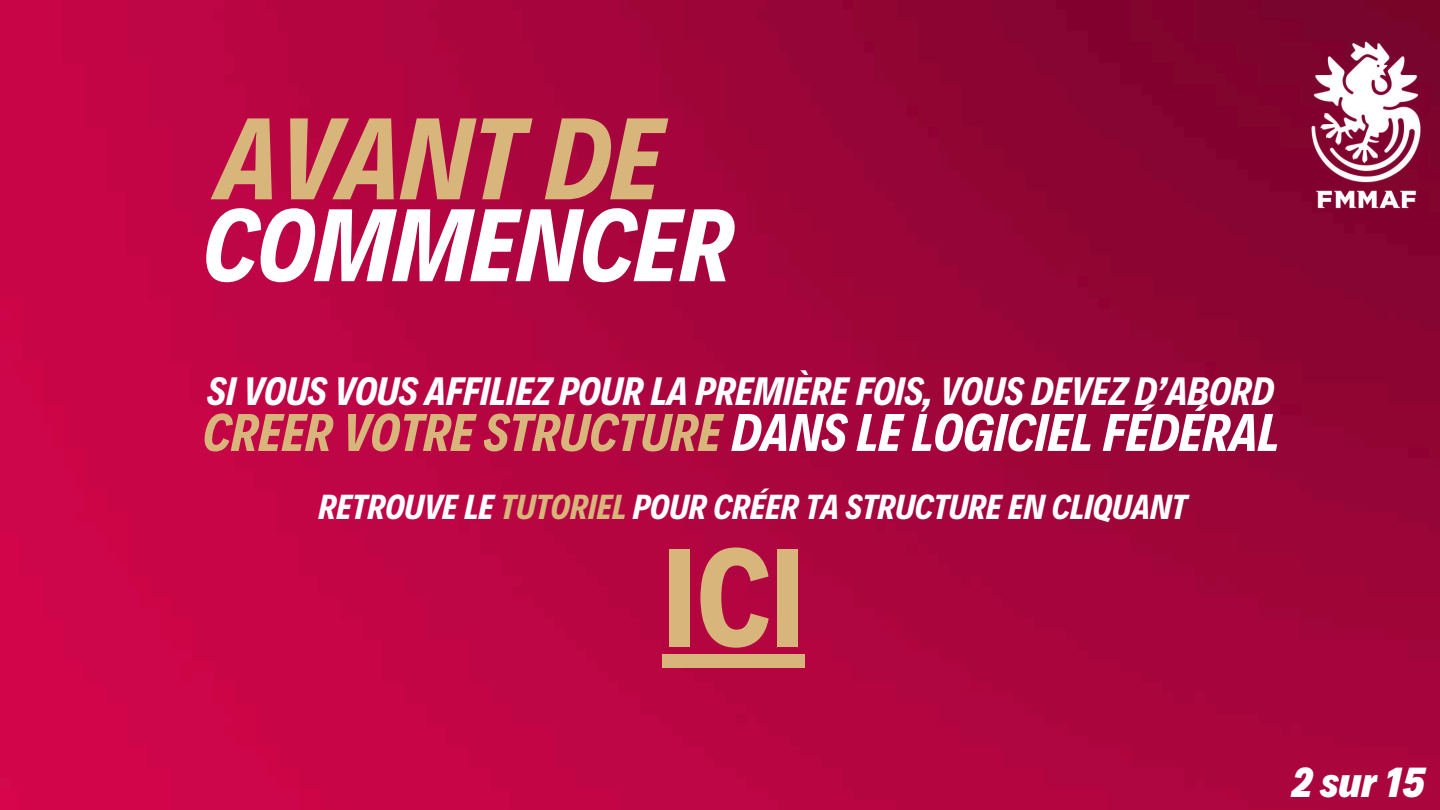
<style>
.page{position:relative;width:1440px;height:810px;background:#fff}
.page>*{position:absolute;margin:0;border:0;box-sizing:border-box;transform-origin:0 0}
.t1{font:700 140.9px "Decalotype";color:#d8b67b}
.t2{font:italic 700 117.2px "Decalotype";color:#d8b67b}
.t3{font:italic 700 104.1px "Decalotype";color:#fff}
.t4{font:italic 700 53.6px "Decalotype";color:#fff}
.t5{font:italic 900 42.6px "Decalotype";color:#fff}
.t6{font:italic 700 40px "Decalotype";color:#fff}
.t7{font:italic 700 35.2px "Decalotype";color:#fff}
.s1{color:#d8b67b}
</style>
<div class="page">
<img style="left:0;top:0;width:1440px;height:810px">
<div style="left:1298px;top:26px;width:112px;height:172px;background:#7d052d"></div>
<img style="left:1310px;top:38px;width:112px;height:172px">
<div style="left:662px;top:654px;width:143px;height:13px;background:#d8b67b"></div>
<h2 class="t2" style="left:217px;top:81px;width:446px">AVANT DE</h2>
<h3 class="t3" style="left:203px;top:176px;width:531px">COMMENCER</h3>
<p class="t6" style="left:208px;top:365px;width:1068px">SI VOUS VOUS AFFILIEZ POUR LA PREMIÈRE FOIS, VOUS DEVEZ D’ABORD</p>
<h3 class="t4" style="left:203px;top:397px;width:1078px"><span class="s1">CREER VOTRE STRUCTURE</span> DANS LE LOGICIEL FÉDÉRAL</h3>
<p class="t7" style="left:319px;top:483px;width:870px">RETROUVE LE <span class="s1">TUTORIEL</span> POUR CRÉER TA STRUCTURE EN CLIQUANT</p>
<h1 class="t1" style="left:662px;top:504px;width:144px">ICI</h1>
<p class="t5" style="left:1291px;top:754px;width:136px">2 sur 15</p>
</div>
